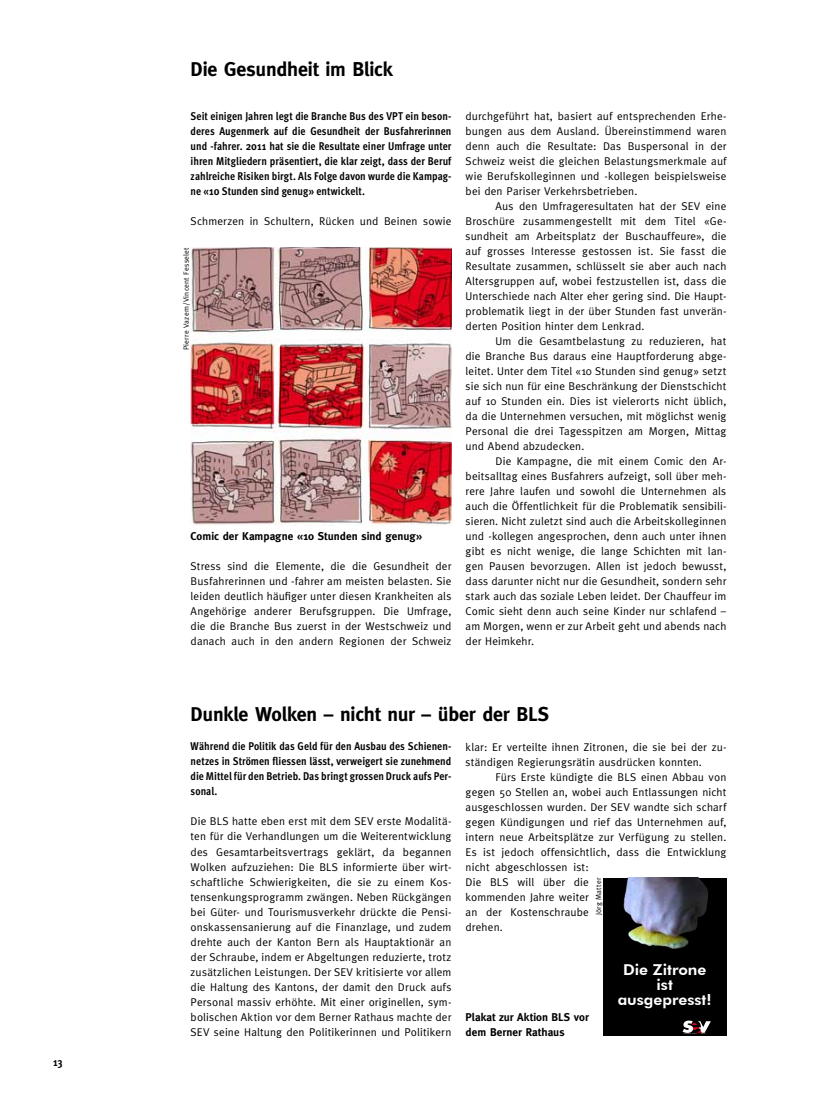
<style>
.page{position:relative;width:815px;height:1117px;background:#fff}
.page>*{position:absolute;margin:0;border:0;box-sizing:border-box;transform-origin:0 0}
.t1{font:700 20px "Meta";letter-spacing:-.01em;color:#000}
.t2{font:800 15px/15.1px "Futura BT";color:#fff;text-align:center;scale:1.04 1}
.t3{font:11.25px/15px "Meta";letter-spacing:.015em;color:#000;text-align:justify}
.t4{font:700 11.25px/15px "Meta Cond";color:#000;text-align:justify}
.t5{font:700 11.25px/15px "Meta";color:#000}
.t6{font:7.5px "Meta";letter-spacing:.03em;color:#000}
</style>
<div class="page">
<img style="left:191px;top:247px;width:260px;height:278px">
<div style="left:603px;top:877px;width:123px;height:158px;background:#000"></div>
<img style="left:603px;top:877px;width:123px;height:72px">
<svg style="left:683px;top:1020px;width:28px;height:12px"></svg>
<p class="t4" style="left:53px;top:1053px;width:11px">13</p>
<h1 class="t1" style="left:191px;top:57px;width:204px">Die Gesundheit im Blick</h1>
<p class="t4" style="left:191px;top:108px;width:262px">Seit einigen Jahren legt die Branche Bus des VPT ein beson&shy;deres Augenmerk auf die Gesundheit der Busfahrerinnen und -fahrer. 2011 hat sie die Resultate einer Umfrage unter ihren Mitgliedern präsentiert, die klar zeigt, dass der Beruf zahlreiche Risiken birgt. Als Folge davon wurde die Kampag&shy;ne «10 Stunden sind genug» entwickelt.</p>
<p class="t3" style="left:191px;top:213px;width:262px">Schmerzen in Schultern, Rücken und Beinen sowie</p>
<p class="t6" style="left:182px;top:350px;width:104px;rotate:-90deg">Pierre Vazem/Vincent Fesselet</p>
<p class="t5" style="left:191px;top:529px;width:233px">Comic der Kampagne «10 Stunden sind genug»</p>
<p class="t3" style="left:191px;top:558px;width:262px">Stress sind die Elemente, die die Gesundheit der Busfahrerinnen und -fahrer am meisten belasten. Sie leiden deutlich häufiger unter diesen Krankheiten als Angehörige anderer Berufsgruppen. Die Umfrage, die die Branche Bus zuerst in der Westschweiz und danach auch in den andern Regionen der Schweiz</p>
<p class="t3" style="left:466px;top:108px;width:262px">durchgeführt hat, basiert auf entsprechenden Erhe&shy;bungen aus dem Ausland. Übereinstimmend waren denn auch die Resultate: Das Buspersonal in der Schweiz weist die gleichen Belastungsmerkmale auf wie Berufskolleginnen und -kollegen beispielsweise bei den Pariser Verkehrsbetrieben.</p>
<p class="t3" style="left:466px;top:198px;width:262px;text-indent:30px">Aus den Umfrageresultaten hat der SEV eine Broschüre zusammengestellt mit dem Titel «Ge&shy;sundheit am Arbeitsplatz der Buschauffeure», die auf grosses Interesse gestossen ist. Sie fasst die Resultate zusammen, schlüsselt sie aber auch nach Altersgruppen auf, wobei festzustellen ist, dass die Unterschiede nach Alter eher gering sind. Die Haupt&shy;problematik liegt in der über Stunden fast unverän&shy;derten Position hinter dem Lenkrad.</p>
<p class="t3" style="left:466px;top:333px;width:262px;text-indent:30px">Um die Gesamtbelastung zu reduzieren, hat die Branche Bus daraus eine Hauptforderung abge&shy;leitet. Unter dem Titel «10 Stunden sind genug» setzt sie sich nun für eine Beschränkung der Dienstschicht auf 10 Stunden ein. Dies ist vielerorts nicht üblich, da die Unternehmen versuchen, mit möglichst wenig Personal die drei Tagesspitzen am Morgen, Mittag und Abend abzudecken.</p>
<p class="t3" style="left:466px;top:453px;width:262px;text-indent:30px">Die Kampagne, die mit einem Comic den Ar&shy;beitsalltag eines Busfahrers aufzeigt, soll über meh&shy;rere Jahre laufen und sowohl die Unternehmen als auch die Öffentlichkeit für die Problematik sensibili&shy;sieren. Nicht zuletzt sind auch die Arbeitskolleginnen und -kollegen angesprochen, denn auch unter ihnen gibt es nicht wenige, die lange Schichten mit lan&shy;gen Pausen bevorzugen. Allen ist jedoch bewusst, dass darunter nicht nur die Gesundheit, sondern sehr stark auch das soziale Leben leidet. Der Chauffeur im Comic sieht denn auch seine Kinder nur schlafend – am Morgen, wenn er zur Arbeit geht und abends nach der Heimkehr.</p>
<h1 class="t1" style="left:191px;top:702px;width:360px">Dunkle Wolken – nicht nur – über der BLS</h1>
<p class="t3" style="left:466px;top:738px;width:262px">klar: Er verteilte ihnen Zitronen, die sie bei der zu&shy;ständigen Regierungsrätin ausdrücken konnten.</p>
<p class="t3" style="left:466px;top:768px;width:262px;text-align:left;text-indent:30px">Fürs Erste kündigte die BLS einen Abbau von gegen 50 Stellen an, wobei auch Entlassungen nicht ausgeschlossen wurden. Der SEV wandte sich scharf gegen Kündigungen und rief das Unternehmen auf, intern neue Arbeitsplätze zur Verfügung zu stellen.<br>Es ist jedoch offensichtlich, dass die Entwicklung nicht abgeschlossen ist:<br>Die BLS will über die<br>kommenden Jahre weiter<br>an der Kostenschraube<br>drehen.</p>
<p class="t4" style="left:191px;top:738px;width:262px">Während die Politik das Geld für den Ausbau des Schienen&shy;netzes in Strömen fliessen lässt, verweigert sie zunehmend die Mittel für den Betrieb. Das bringt grossen Druck aufs Per&shy;sonal.</p>
<p class="t3" style="left:191px;top:813px;width:262px">Die BLS hatte eben erst mit dem SEV erste Modalitä&shy;ten für die Verhandlungen um die Weiterentwicklung des Gesamtarbeitsvertrags geklärt, da begannen Wolken aufzuziehen: Die BLS informierte über wirt&shy;schaftliche Schwierigkeiten, die sie zu einem Kos&shy;tensenkungsprogramm zwängen. Neben Rückgängen bei Güter- und Tourismusverkehr drückte die Pensi&shy;onskassensanierung auf die Finanzlage, und zudem drehte auch der Kanton Bern als Hauptaktionär an der Schraube, indem er Abgeltungen reduzierte, trotz zusätzlichen Leistungen. Der SEV kritisierte vor allem die Haltung des Kantons, der damit den Druck aufs Personal massiv erhöhte. Mit einer originellen, sym&shy;bolischen Aktion vor dem Berner Rathaus machte der SEV seine Haltung den Politikerinnen und Politikern</p>
<p class="t6" style="left:594px;top:915px;width:39px;rotate:-90deg">Jörg Matter</p>
<h2 class="t2" style="left:618px;top:961px;width:92px">Die Zitrone ist ausgepresst!</h2>
<p class="t5" style="left:466px;top:1009px;width:125px">Plakat zur Aktion BLS vor dem Berner Rathaus</p>
</div>
